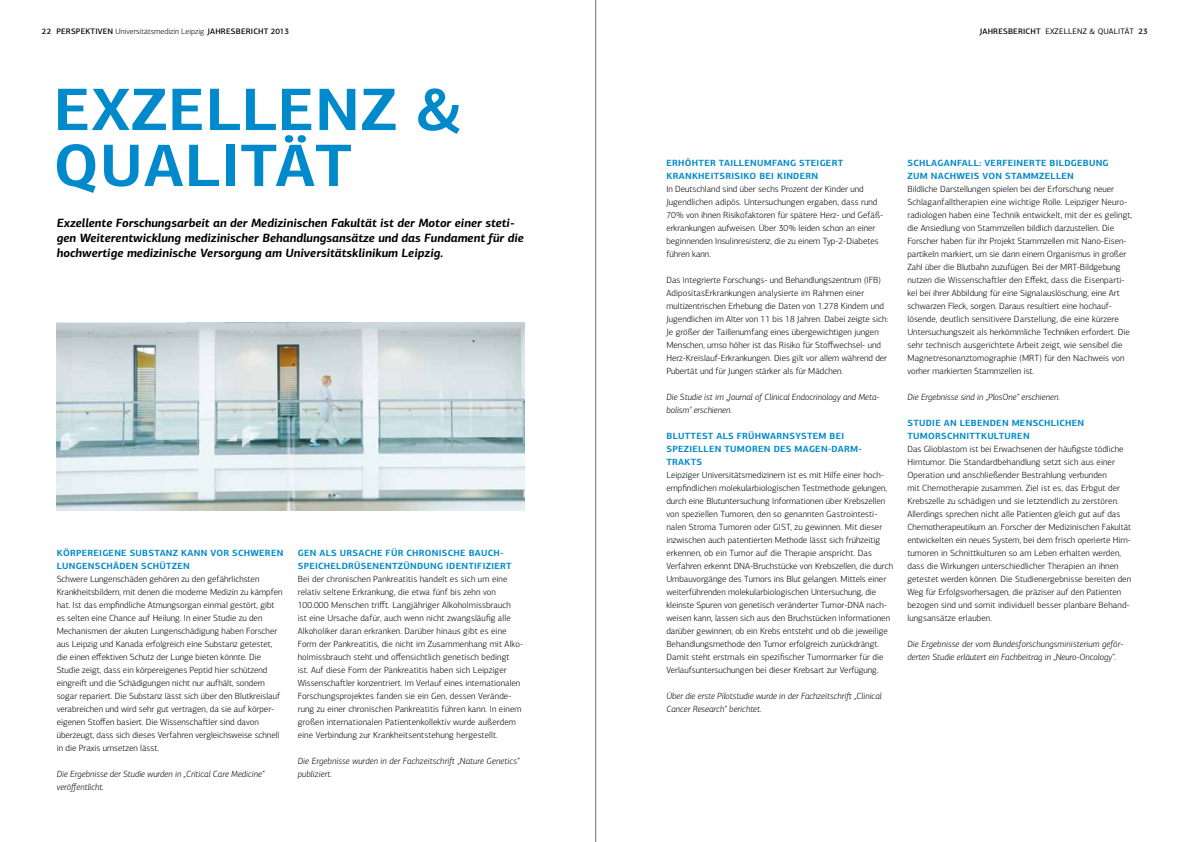
<style>
.page{position:relative;width:1191px;height:842px;background:#fff}
.page>*{position:absolute;margin:0;border:0;box-sizing:border-box;transform-origin:0 0}
.t1{font:700 60px/56px "PF Agora Sans Pro";letter-spacing:.02em;color:#008acb}
.t2{font:italic 700 12px/15px "PF Agora Sans Pro";color:#000}
.t3{font:300 9px/13px "PF Agora Sans Pro";color:#000}
.t4{font:italic 300 9px/13px "PF Agora Sans Pro";color:#000}
.t5{font:700 9px/13px "PF Agora Sans Pro";letter-spacing:.03em;color:#008acb}
.t6{font:500 8px "PF Agora Sans Pro";letter-spacing:.02em;color:#000}
.t7{font:8px "PF Agora Sans Pro";letter-spacing:.02em;color:#000}
.s1{font-weight:300}
.s2{font-weight:500}
</style>
<div class="page">
<img style="left:57px;top:322px;width:467px;height:189px">
<hr style="left:595px;top:0;width:1px;height:842px;background:#878786">
<p class="t6" style="left:42px;top:27px;width:249px">22 PERSPEKTIVEN <span class="s1">Universitätsmedizin Leipzig</span> JAHRESBERICHT 2013</p>
<p class="t7" style="left:979px;top:27px;width:169px"><span class="s2">JAHRESBERICHT</span> EXZELLENZ &amp; QUALITÄT <span class="s2">23</span></p>
<h1 class="t1" style="left:54px;top:81px;width:410px">EXZELLENZ &amp;<br>QUALITÄT</h1>
<p class="t2" style="left:57px;top:215px;width:469px">Exzellente Forschungsarbeit an der Medizinischen Fakultät ist der Motor einer steti&shy;gen Weiterentwicklung medizinischer Behandlungsansätze und das Fundament für die hochwertige medizinische Versorgung am Universitätsklinikum Leipzig.</p>
<p class="t5" style="left:57px;top:546px;width:228px">KÖRPEREIGENE SUBSTANZ KANN VOR SCHWEREN<br>LUNGENSCHÄDEN SCHÜTZEN</p>
<p class="t3" style="left:57px;top:573px;width:227px">Schwere Lungenschäden gehören zu den gefährlichsten Krankheitsbildern, mit denen die moderne Medizin zu kämpfen hat. Ist das empfindliche Atmungsorgan einmal gestört, gibt es selten eine Chance auf Heilung. In einer Studie zu den Mechanismen der akuten Lungenschädigung haben Forscher aus Leipzig und Kanada erfolgreich eine Substanz getestet, die einen effektiven Schutz der Lunge bieten könnte. Die Studie zeigt, dass ein körpereigenes Peptid hier schützend eingreift und die Schädigungen nicht nur aufhält, sondern sogar repariert. Die Substanz lässt sich über den Blutkreislauf verabreichen und wird sehr gut vertragen, da sie auf körper&shy;eigenen Stoffen basiert. Die Wissenschaftler sind davon überzeugt, dass sich dieses Verfahren vergleichsweise schnell in die Praxis umsetzen lässt.</p>
<p class="t4" style="left:57px;top:768px;width:210px">Die Ergebnisse der Studie wurden in „Critical Care Medicine“ veröffentlicht.</p>
<p class="t5" style="left:298px;top:546px;width:215px">GEN ALS URSACHE FÜR CHRONISCHE BAUCH-<br>SPEICHELDRÜSENENTZÜNDUNG IDENTIFIZIERT</p>
<p class="t3" style="left:298px;top:573px;width:227px">Bei der chronischen Pankreatitis handelt es sich um eine relativ seltene Erkrankung, die etwa fünf bis zehn von 100.000 Menschen trifft. Langjähriger Alkoholmissbrauch<br>ist eine Ursache dafür, auch wenn nicht zwangsläufig alle Alkoholiker daran erkranken. Darüber hinaus gibt es eine Form der Pankreatitis, die nicht im Zusammenhang mit Alko&shy;holmissbrauch steht und offensichtlich genetisch bedingt<br>ist. Auf diese Form der Pankreatitis haben sich Leipziger Wissenschaftler konzentriert. Im Verlauf eines internationalen Forschungsprojektes fanden sie ein Gen, dessen Verände&shy;rung zu einer chronischen Pankreatitis führen kann. In einem großen internationalen Patientenkollektiv wurde außerdem eine Verbindung zur Krankheitsentstehung hergestellt.</p>
<p class="t4" style="left:298px;top:755px;width:223px">Die Ergebnisse wurden in der Fachzeitschrift „Nature Genetics“ publiziert.</p>
<p class="t5" style="left:666px;top:156px;width:178px">ERHÖHTER TAILLENUMFANG STEIGERT<br>KRANKHEITSRISIKO BEI KINDERN</p>
<p class="t3" style="left:666px;top:183px;width:218px">In Deutschland sind über sechs Prozent der Kinder und Jugendlichen adipös. Untersuchungen ergaben, dass rund 70% von ihnen Risikofaktoren für spätere Herz- und Gefäß&shy;erkrankungen aufweisen. Über 30% leiden schon an einer beginnenden Insulinresistenz, die zu einem Typ-2-Diabetes führen kann.</p>
<p class="t3" style="left:666px;top:274px;width:223px">Das Integrierte Forschungs- und Behandlungszentrum (IFB)<br>AdipositasErkrankungen analysierte im Rahmen einer multizentrischen Erhebung die Daten von 1.278 Kindern und Jugendlichen im Alter von 11 bis 18 Jahren. Dabei zeigte sich:<br>Je größer der Taillenumfang eines übergewichtigen jungen Menschen, umso höher ist das Risiko für Stoffwechsel- und Herz-Kreislauf-Erkrankungen. Dies gilt vor allem während der Pubertät und für Jungen stärker als für Mädchen.</p>
<p class="t4" style="left:666px;top:390px;width:215px">Die Studie ist im „Journal of Clinical Endocrinology and Meta&shy;bolism" erschienen.</p>
<p class="t5" style="left:666px;top:429px;width:197px">BLUTTEST ALS FRÜHWARNSYSTEM BEI<br>SPEZIELLEN TUMOREN DES MAGEN-DARM-<br>TRAKTS</p>
<p class="t3" style="left:666px;top:468px;width:228px">Leipziger Universitätsmedizinern ist es mit Hilfe einer hoch&shy;empfindlichen molekularbiologischen Testmethode gelungen, durch eine Blutuntersuchung Informationen über Krebszellen von speziellen Tumoren, den so genannten Gastrointesti&shy;nalen Stroma Tumoren oder GIST, zu gewinnen. Mit dieser inzwischen auch patentierten Methode lässt sich frühzeitig erkennen, ob ein Tumor auf die Therapie anspricht. Das Verfahren erkennt DNA-Bruchstücke von Krebszellen, die durch Umbauvorgänge des Tumors ins Blut gelangen. Mittels einer weiterführenden molekularbiologischen Untersuchung, die kleinste Spuren von genetisch veränderter Tumor-DNA nach&shy;weisen kann, lassen sich aus den Bruchstücken Informationen darüber gewinnen, ob ein Krebs entsteht und ob die jeweilige Behandlungsmethode den Tumor erfolgreich zurückdrängt.<br>Damit steht erstmals ein spezifischer Tumormarker für die Verlaufsuntersuchungen bei dieser Krebsart zur Verfügung.</p>
<p class="t4" style="left:666px;top:689px;width:217px">Über die erste Pilotstudie wurde in der Fachzeitschrift „Clinical<br>Cancer Research“ berichtet.</p>
<p class="t5" style="left:907px;top:156px;width:203px">SCHLAGANFALL: VERFEINERTE BILDGEBUNG<br>ZUM NACHWEIS VON STAMMZELLEN</p>
<p class="t3" style="left:907px;top:183px;width:226px">Bildliche Darstellungen spielen bei der Erforschung neuer Schlaganfalltherapien eine wichtige Rolle. Leipziger Neuro&shy;radiologen haben eine Technik entwickelt, mit der es gelingt, die Ansiedlung von Stammzellen bildlich darzustellen. Die Forscher haben für ihr Projekt Stammzellen mit Nano-Eisen&shy;partikeln markiert, um sie dann einem Organismus in großer Zahl über die Blutbahn zuzufügen. Bei der MRT-Bildgebung nutzen die Wissenschaftler den Effekt, dass die Eisenparti&shy;kel bei ihrer Abbildung für eine Signalauslöschung, eine Art schwarzen Fleck, sorgen. Daraus resultiert eine hochauf&shy;lösende, deutlich sensitivere Darstellung, die eine kürzere Untersuchungszeit als herkömmliche Techniken erfordert. Die sehr technisch ausgerichtete Arbeit zeigt, wie sensibel die Magnetresonanztomographie (MRT) für den Nachweis von vorher markierten Stammzellen ist.</p>
<p class="t4" style="left:907px;top:391px;width:154px">Die Ergebnisse sind in „PlosOne“ erschienen.</p>
<p class="t5" style="left:907px;top:416px;width:178px">STUDIE AN LEBENDEN MENSCHLICHEN<br>TUMORSCHNITTKULTUREN</p>
<p class="t3" style="left:907px;top:443px;width:225px">Das Glioblastom ist bei Erwachsenen der häufigste tödliche Hirntumor. Die Standardbehandlung setzt sich aus einer Operation und anschließender Bestrahlung verbunden<br>mit Chemotherapie zusammen. Ziel ist es, das Erbgut der Krebszelle zu schädigen und sie letztendlich zu zerstören.<br>Allerdings sprechen nicht alle Patienten gleich gut auf das Chemotherapeutikum an. Forscher der Medizinischen Fakultät entwickelten ein neues System, bei dem frisch operierte Hirn&shy;tumoren in Schnittkulturen so am Leben erhalten werden, dass die Wirkungen unterschiedlicher Therapien an ihnen getestet werden können. Die Studienergebnisse bereiten den Weg für Erfolgsvorhersagen, die präziser auf den Patienten bezogen sind und somit individuell besser planbare Behand&shy;lungsansätze erlauben.</p>
<p class="t4" style="left:907px;top:637px;width:217px">Die Ergebnisse der vom Bundesforschungsministerium geför&shy;derten Studie erläutert ein Fachbeitrag in „Neuro-Oncology“.</p>
</div>
